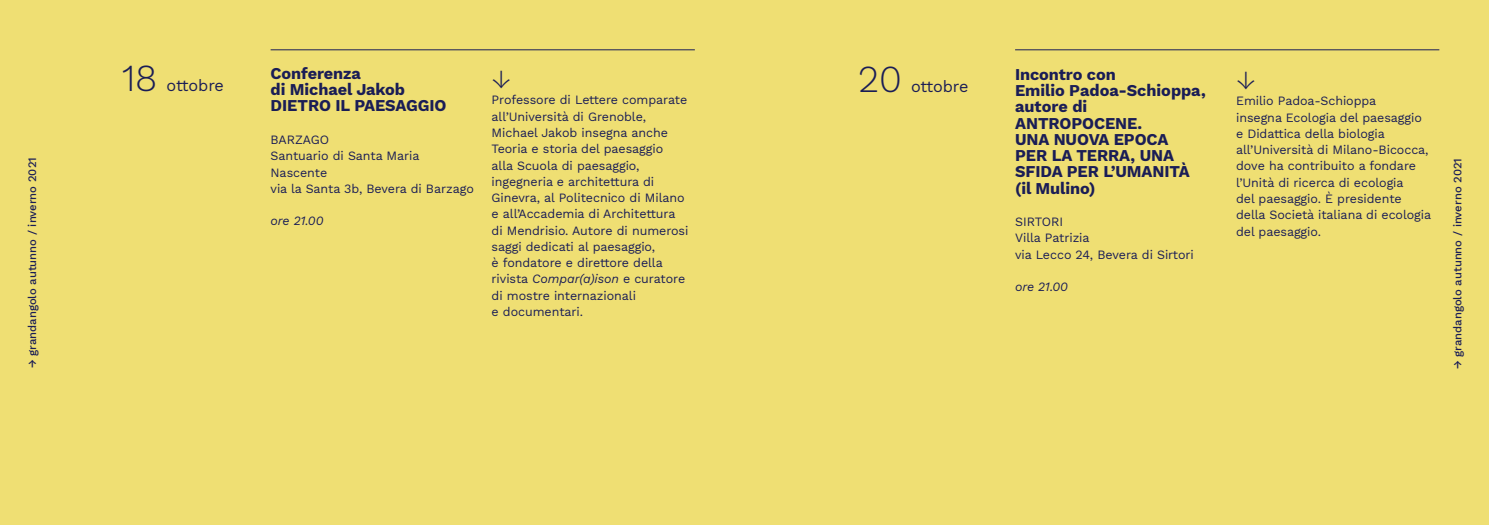
<style>
.page{position:relative;width:1489px;height:525px;background:#fff}
.page>*{position:absolute;margin:0;border:0;box-sizing:border-box;transform-origin:0 0}
.t1{font:300 37.5px "Work Sans";color:#1a1d56}
.t2{font:300 26.25px "Work Sans";color:#1a1d56}
.t3{font:700 16.25px/16.2px "Work Sans";letter-spacing:-.005em;color:#1a1d56}
.t4{font:16.25px "Work Sans";letter-spacing:-.01em;color:#1a1d56}
.t5{font:12.5px/16.2px "Work Sans";letter-spacing:-.005em;color:#1a1d56}
.t6{font:italic 12.5px "Work Sans";letter-spacing:-.005em;color:#1a1d56}
.t7{font:500 11.25px "Work Sans";color:#1a1d56}
.s1{font-style:italic}
</style>
<div class="page">
<div style="left:0;top:0;width:1488px;height:524px;background:#efdf73"></div>
<hr style="left:270px;top:50px;width:424px;height:1px;background:#1a1d56">
<hr style="left:1015px;top:50px;width:424px;height:1px;background:#1a1d56">
<p class="t7" style="left:24px;top:368px;width:212px;rotate:-90deg">→ grandangolo autunno / inverno 2021</p>
<h1 class="t1" style="left:122px;top:50px;width:37px">18</h1>
<h3 class="t4" style="left:167px;top:73px;width:59px">ottobre</h3>
<h3 class="t3" style="left:270px;top:64px;width:177px">Conferenza<br>di Michael Jakob<br>DIETRO IL PAESAGGIO</h3>
<p class="t5" style="left:270px;top:131px;width:205px">BARZAGO<br>Santuario di Santa Maria<br>Nascente<br>via la Santa 3b, Bevera di Barzago</p>
<p class="t6" style="left:270px;top:211px;width:54px">ore 21.00</p>
<h2 class="t2" style="left:491px;top:59px;width:21px">↓</h2>
<p class="t5" style="left:491px;top:91px;width:198px">Professore di Lettere comparate all’Università di Grenoble,<br>Michael Jakob insegna anche<br>Teoria e storia del paesaggio<br>alla Scuola di paesaggio, ingegneria e architettura di<br>Ginevra, al Politecnico di Milano e all’Accademia di Architettura di Mendrisio. Autore di numerosi saggi dedicati al paesaggio,<br>è fondatore e direttore della rivista <span class="s1">Compar(a)ison</span> e curatore di mostre internazionali<br>e documentari.</p>
<h1 class="t1" style="left:858px;top:51px;width:45px">20</h1>
<h3 class="t4" style="left:911px;top:74px;width:59px">ottobre</h3>
<h3 class="t3" style="left:1015px;top:65px;width:192px">Incontro con<br>Emilio Padoa-Schioppa, autore di<br>ANTROPOCENE.<br>UNA NUOVA EPOCA<br>PER LA TERRA, UNA<br>SFIDA PER L’UMANITÀ (il Mulino)</h3>
<p class="t5" style="left:1015px;top:213px;width:180px">SIRTORI<br>Villa Patrizia<br>via Lecco 24, Bevera di Sirtori</p>
<p class="t6" style="left:1015px;top:277px;width:54px">ore 21.00</p>
<h2 class="t2" style="left:1235px;top:60px;width:21px">↓</h2>
<p class="t5" style="left:1235px;top:92px;width:196px">Emilio Padoa-Schioppa<br>insegna Ecologia del paesaggio e Didattica della biologia all’Università di Milano-Bicocca, dove ha contribuito a fondare l’Unità di ricerca di ecologia<br>del paesaggio. È presidente della Società italiana di ecologia del paesaggio.</p>
<p class="t7" style="left:1448px;top:369px;width:212px;rotate:-90deg">→ grandangolo autunno / inverno 2021</p>
</div>
